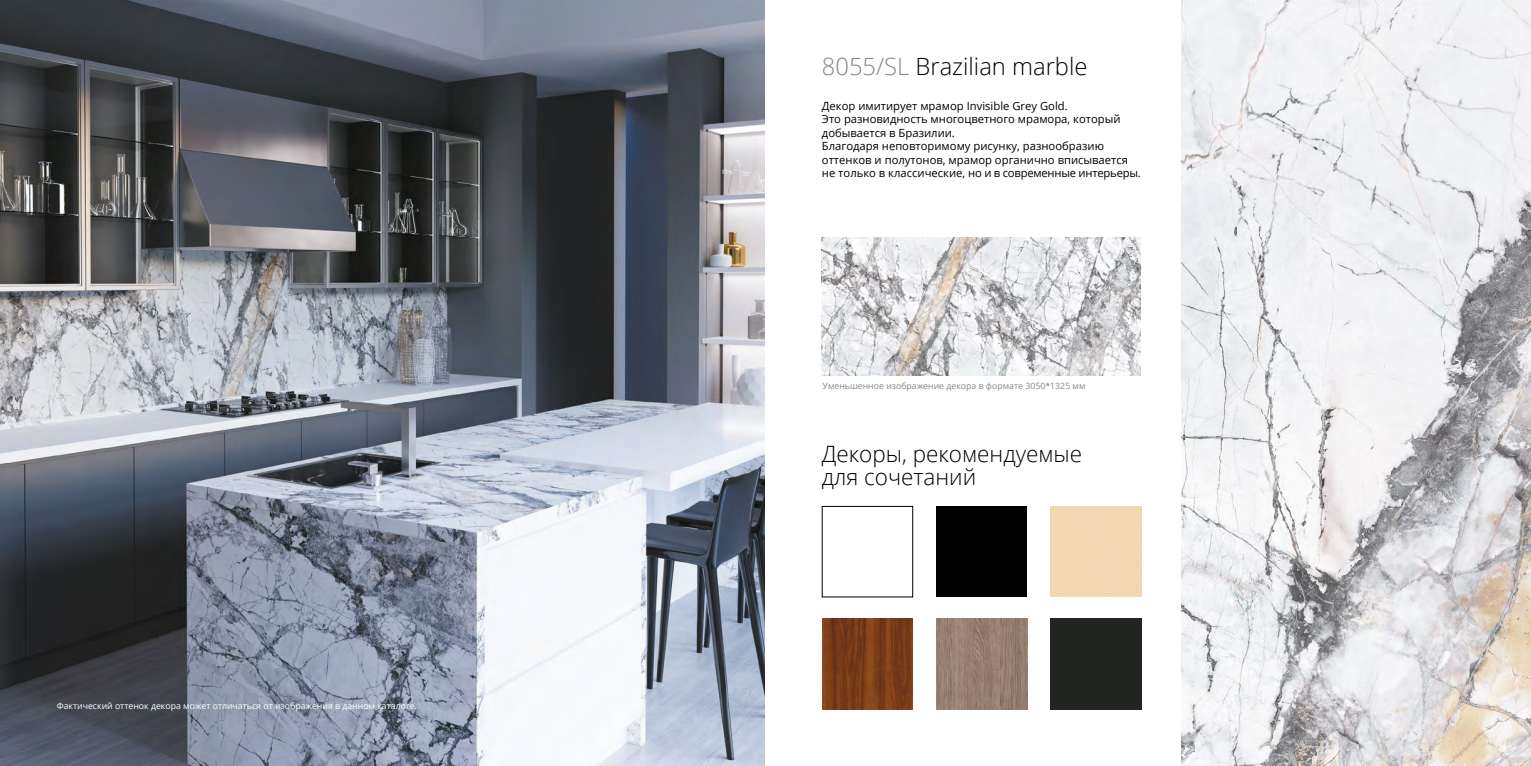
<style>
.page{position:relative;width:1531px;height:766px;background:#fff}
.page>*{position:absolute;margin:0;border:0;box-sizing:border-box;transform-origin:0 0}
.t1{font:300 23.75px "Open Sans";color:#000}
.t2{font:300 22.5px/22.5px "Open Sans";color:#000}
.t3{font:11.25px/13.5px "Open Sans";color:#000}
.t4{font:8.75px "Open Sans";color:#fff}
.t5{font:8.75px "Open Sans";color:#878787}
.s1{color:#878787}
</style>
<div class="page">
<img style="left:0;top:0;width:765px;height:765px">
<img style="left:1181px;top:0;width:350px;height:765px">
<img style="left:822px;top:237px;width:319px;height:139px">
<div style="left:822px;top:506px;width:91px;height:91px;background:#fff;border:1px solid #000"></div>
<img style="left:822px;top:618px;width:91px;height:91px">
<div style="left:936px;top:506px;width:91px;height:90px;background:#000"></div>
<img style="left:936px;top:618px;width:91px;height:91px">
<div style="left:1051px;top:618px;width:90px;height:91px;background:#222420"></div>
<p class="t4" style="left:57px;top:699px;width:362px">Фактический оттенок декора может отличаться от изображения в данном каталоге.</p>
<h1 class="t1" style="left:822px;top:50px;width:267px"><span class="s1">8055/SL</span> Brazilian marble</h1>
<p class="t3" style="left:822px;top:98px;width:320px">Декор имитирует мрамор Invisible Grey Gold.<br>Это разновидность многоцветного мрамора, который добывается в Бразилии.<br>Благодаря неповторимому рисунку, разнообразию оттенков и полутонов, мрамор органично вписывается не только в классические, но и в современные интерьеры.</p>
<p class="t5" style="left:822px;top:380px;width:264px">Уменьшенное изображение декора в формате 3050*1325 мм</p>
<h2 class="t2" style="left:822px;top:442px;width:262px">Декоры, рекомендуемые для сочетаний</h2>
</div>
